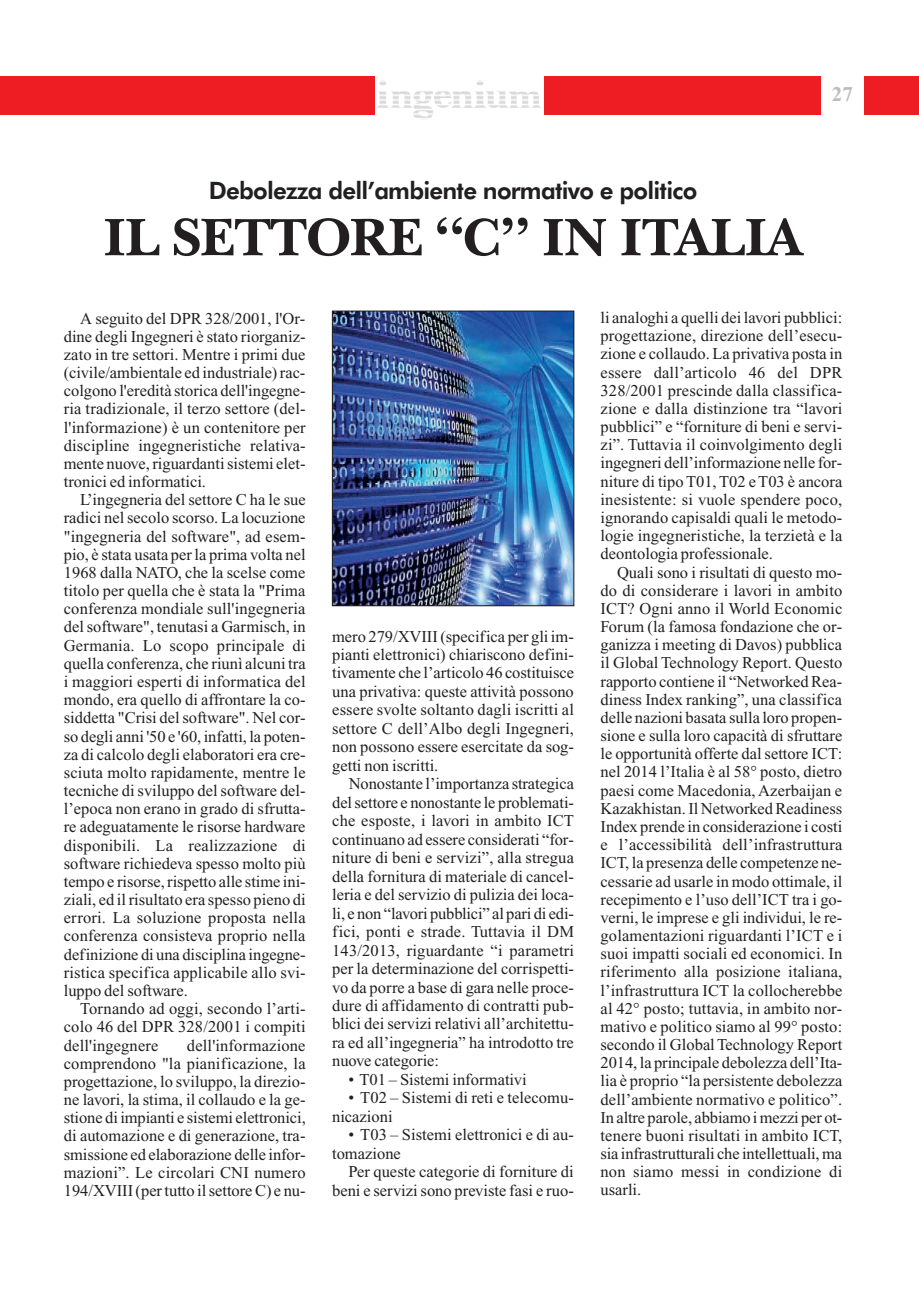
<style>
.page{position:relative;width:919px;height:1289px;background:#fff}
.page>*{position:absolute;margin:0;border:0;box-sizing:border-box;transform-origin:0 0}
.t1{font:700 54px "New Baskerville IT Cby BT";letter-spacing:-.035em;color:#231f20}
.t2{font:800 24px "Futura BT";letter-spacing:-.03em;color:#231f20}
.t3{font:700 21px "Times New Roman";color:#bcbdc0}
.t4{font:16.5px/18.1px "Times New Roman";color:#231f20;text-align:justify}
</style>
<div class="page">
<div style="left:544px;top:77px;width:277px;height:38px;background:#ee1d23"></div>
<div style="left:863px;top:77px;width:55px;height:38px;background:#ee1d23"></div>
<div style="left:13px;top:77px;width:361px;height:38px;background:#ee1d23"></div>
<div style="left:0;top:77px;width:13px;height:38px;background:#ee1d23"></div>
<img style="left:334px;top:312px;width:238px;height:292px">
<div style="left:332px;top:310px;width:242px;height:296px;border:1px solid #231f20"></div>
<p class="t3" style="left:831px;top:87px;width:22px">27</p>
<h2 class="t2" style="left:209px;top:181px;width:490px">Debolezza dell’ambiente normativo e politico</h2>
<h1 class="t1" style="left:103px;top:217px;width:702px">IL SETTORE “C” IN ITALIA</h1>
<p class="t4" style="left:64px;top:310px;width:243px;text-indent:16px">A seguito del DPR 328/2001, l'Or&shy;dine degli Ingegneri è stato riorganiz&shy;zato in tre settori. Mentre i primi due (civile/ambientale ed industriale) rac&shy;colgono l'eredità storica dell'ingegne&shy;ria tradizionale, il terzo settore (del&shy;l'informazione) è un contenitore per discipline ingegneristiche relativa&shy;mente nuove, riguardanti sistemi elet&shy;tronici ed informatici.</p>
<p class="t4" style="left:64px;top:492px;width:243px;text-indent:17px">L’ingegneria del settore C ha le sue radici nel secolo scorso. La locuzione "ingegneria del software", ad esem&shy;pio, è stata usata per la prima volta nel 1968 dalla NATO, che la scelse come titolo per quella che è stata la "Prima conferenza mondiale sull'ingegneria del software", tenutasi a Garmisch, in Germania. Lo scopo principale di quella conferenza, che riunì alcuni tra i maggiori esperti di informatica del mondo, era quello di affrontare la co&shy;siddetta "Crisi del software". Nel cor&shy;so degli anni '50 e '60, infatti, la poten&shy;za di calcolo degli elaboratori era cre&shy;sciuta molto rapidamente, mentre le tecniche di sviluppo del software del&shy;l’epoca non erano in grado di sfrutta&shy;re adeguatamente le risorse hardware disponibili. La realizzazione di software richiedeva spesso molto più tempo e risorse, rispetto alle stime ini&shy;ziali, ed il risultato era spesso pieno di errori. La soluzione proposta nella conferenza consisteva proprio nella definizione di una disciplina ingegne&shy;ristica specifica applicabile allo svi&shy;luppo del software.</p>
<p class="t4" style="left:64px;top:1001px;width:243px;text-indent:16px">Tornando ad oggi, secondo l’arti&shy;colo 46 del DPR 328/2001 i compiti dell'ingegnere</p>
<p class="t4" style="left:64px;top:1037px;width:243px;text-indent:123px">dell'informazione comprendono "la pianificazione, la progettazione, lo sviluppo, la direzio&shy;ne lavori, la stima, il collaudo e la ge&shy;stione di impianti e sistemi elettronici, di automazione e di generazione, tra&shy;smissione ed elaborazione delle infor&shy;mazioni”. Le circolari CNI numero 194/XVIII (per tutto il settore C) e nu-</p>
<p class="t4" style="left:332px;top:628px;width:243px">mero 279/XVIII (specifica per gli im&shy;pianti elettronici) chiariscono defini&shy;tivamente che l’articolo 46 costituisce una privativa: queste attività possono essere svolte soltanto dagli iscritti al settore C dell’Albo degli In gegneri, non possono essere esercitate da sog&shy;getti non iscritti.</p>
<p class="t4" style="left:332px;top:776px;width:243px;text-indent:17px">Nonostante l’importanza strategica del settore e nonostante le problemati&shy;che esposte, i lavori in ambito ICT continuano ad essere considerati “for&shy;niture di beni e servizi”, alla stregua della fornitura di materiale di cancel&shy;leria e del servizio di pulizia dei loca&shy;li, e non “lavori pubblici” al pari di edi&shy;fici, ponti e strade. Tuttavia il DM 143/2013, riguardante “i parametri per la determinazione del corrispetti&shy;vo da porre a base di gara nelle proce&shy;dure di affidamento di contratti pub&shy;blici dei servizi relativi all’architettu&shy;ra ed all’ingegneria” ha introdotto tre nuove categorie:</p>
<p class="t4" style="left:348px;top:1071px;width:179px">• T01 – Sistemi informativi</p>
<p class="t4" style="left:332px;top:1090px;width:243px;text-indent:16px">• T02 – Sistemi di reti e telecomu&shy;nicazioni</p>
<p class="t4" style="left:332px;top:1127px;width:243px;text-indent:16px">• T03 – Sistemi elettronici e di au&shy;tomazione</p>
<p class="t4" style="left:332px;top:1163px;width:243px;text-align:right">Per queste categorie di forniture di beni e servizi sono previste fasi e ruo-</p>
<p class="t4" style="left:600px;top:310px;width:243px">li analoghi a quelli dei lavori pubblici: progettazione, direzione dell’esecu&shy;zione e collaudo. La privativa posta in essere dall’articolo 46 del DPR 328/2001 prescinde dalla classifica&shy;zione e dalla distinzione tra “lavori pubblici” e “forniture di beni e servi&shy;zi”. Tuttavia il coinvolgimento degli ingegneri dell’informazione nelle for&shy;niture di tipo T01, T02 e T03 è ancora inesistente: si vuole spendere poco, ignorando capisaldi quali le metodo&shy;logie ingegneristiche, la terzietà e la deontologia professionale.</p>
<p class="t4" style="left:600px;top:564px;width:243px;text-indent:16px">Quali sono i risultati di questo mo&shy;do di considerare i lavori in ambito ICT? Ogni anno il World Economic Forum (la famosa fondazione che or&shy;ganizza i meeting di Davos) pubblica il Global Technology Report. Questo rapporto contiene il “Networked Rea&shy;diness Index ranking”, una classifica delle nazioni basata sulla loro propen&shy;sione e sulla loro capacità di sfruttare le opportunità offerte dal settore ICT: nel 2014 l’Italia è al 58° posto, dietro paesi come Macedonia, Azerbaijan e Kazakhistan. Il Networked Readiness Index prende in considerazione i costi e l’accessibilità dell’infrastruttura ICT, la presenza delle competenze ne&shy;cessarie ad usarle in modo ottimale, il recepimento e l’uso dell’ICT tra i go&shy;verni, le imprese e gli individui, le re&shy;golamentazioni riguardanti l’ICT e i suoi impatti sociali ed economici. In riferimento alla posizione italiana, l’infrastruttura ICT la collocherebbe al 42° posto; tuttavia, in ambito nor&shy;mativo e politico siamo al 99° posto: secondo il Global Technology Report 2014, la principale debolezza dell’Ita&shy;lia è proprio “la persistente debolezza dell’ambiente normativo e politico”.<br>In altre parole, abbiamo i mezzi per ot&shy;tenere buoni risultati in ambito ICT, sia infrastrutturali che intellettuali, ma non siamo messi in condizione di usarli.</p>
</div>
